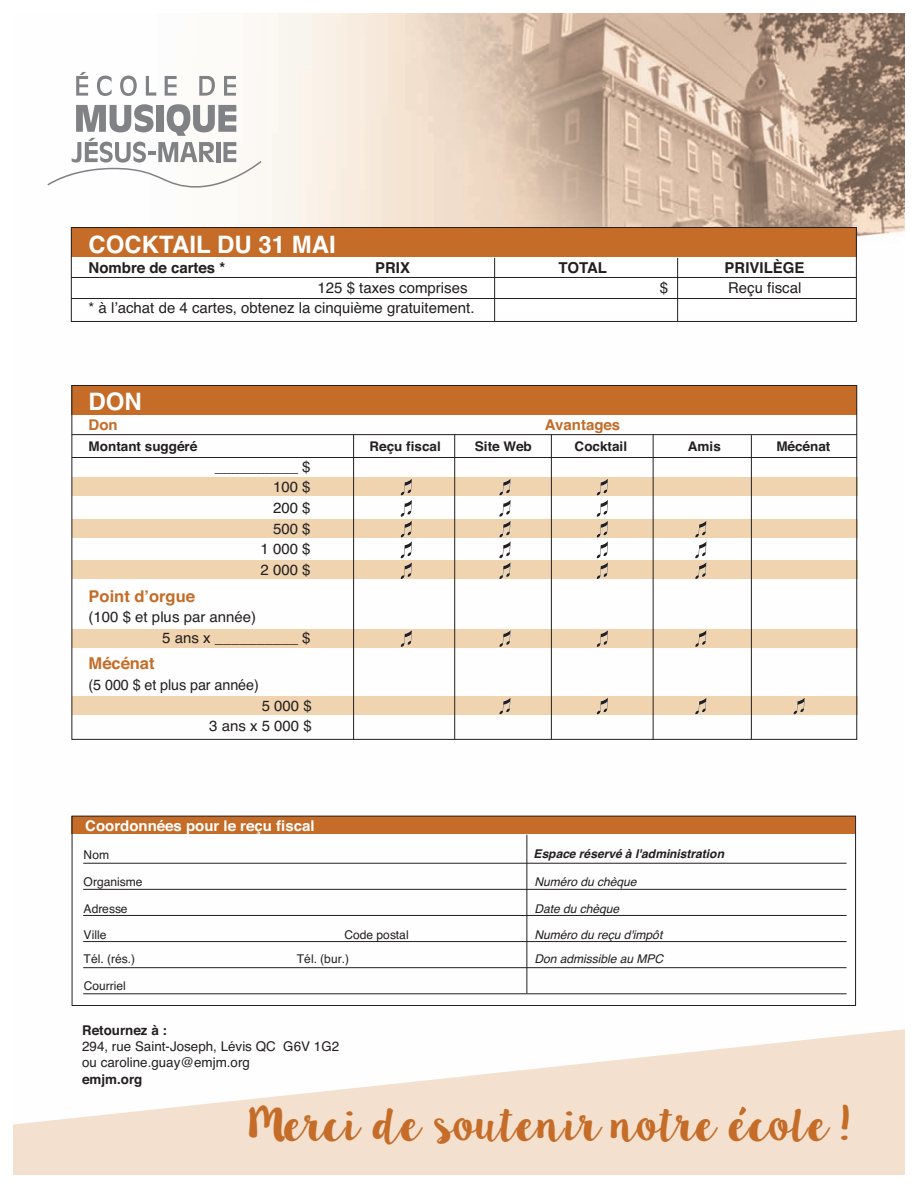
<style>
.page{position:relative;width:918px;height:1188px;background:#fff}
.page>*{position:absolute;margin:0;border:0;box-sizing:border-box;transform-origin:0 0}
.t1{font:38.55px "Lilly Belle";letter-spacing:-.07em;color:#c46c28;scale:1.11 1}
.t2{font:700 24px "Helvetica";color:#fff}
.t3{font:700 16.2px "Helvetica";color:#c46c28}
.t4{font:15px "Helvetica";color:#231f20}
.t5{font:700 15px "Helvetica";color:#231f20}
.t6{font:14.7px/20.7px "Helvetica";color:#231f20;text-align:right}
.t7{font:700 14.7px "Helvetica";color:#fff}
.t8{font:700 14.7px "Helvetica";color:#c46c28}
.t9{font:700 13.35px "Helvetica";color:#231f20}
.t10{font:13.35px/16px "Helvetica";color:#231f20}
.t11{font:italic 12px "Helvetica";color:#231f20}
.t12{font:12px "Helvetica";color:#231f20}
.t13{font:italic 700 12px "Helvetica";color:#231f20}
</style>
<div class="page">
<img style="left:70px;top:14px;width:834px;height:992px">
<svg style="left:14px;top:1029px;width:890px;height:145px;fill:#f4e0ce"></svg>
<div style="left:72px;top:251px;width:784px;height:60px;background:#fff"></div>
<div style="left:71px;top:227px;width:785px;height:30px;background:#c46c28"></div>
<div style="left:71px;top:385px;width:785px;height:29px;background:#c46c28"></div>
<div style="left:72px;top:478px;width:785px;height:18px;background:#f0d4af"></div>
<div style="left:72px;top:519px;width:785px;height:18px;background:#f0d4af"></div>
<div style="left:72px;top:560px;width:785px;height:19px;background:#f0d4af"></div>
<div style="left:72px;top:629px;width:785px;height:18px;background:#f0d4af"></div>
<div style="left:72px;top:697px;width:785px;height:18px;background:#f0d4af"></div>
<div style="left:71px;top:227px;width:786px;height:95px;border:1px solid #231f20"></div>
<hr style="left:71px;top:277px;width:785px;height:1px;background:#231f20">
<hr style="left:71px;top:298px;width:785px;height:1px;background:#231f20">
<hr style="left:83px;top:863px;width:764px;height:1px;background:#231f20">
<hr style="left:83px;top:889px;width:764px;height:1px;background:#231f20">
<hr style="left:83px;top:915px;width:764px;height:1px;background:#231f20">
<hr style="left:83px;top:941px;width:764px;height:1px;background:#231f20">
<hr style="left:83px;top:967px;width:764px;height:1px;background:#231f20">
<hr style="left:83px;top:993px;width:764px;height:1px;background:#231f20">
<hr style="left:72px;top:434px;width:785px;height:1px;background:#231f20">
<hr style="left:72px;top:457px;width:785px;height:1px;background:#231f20">
<hr style="left:751px;top:435px;width:1px;height:305px;background:#231f20">
<hr style="left:653px;top:434px;width:1px;height:306px;background:#231f20">
<hr style="left:494px;top:258px;width:1px;height:63px;background:#231f20">
<hr style="left:526px;top:835px;width:1px;height:159px;background:#231f20">
<hr style="left:677px;top:258px;width:1px;height:63px;background:#231f20">
<hr style="left:551px;top:434px;width:1px;height:306px;background:#231f20">
<hr style="left:454px;top:434px;width:1px;height:306px;background:#231f20">
<hr style="left:353px;top:434px;width:1px;height:306px;background:#231f20">
<svg style="left:400px;top:630px;width:12px;height:18px"></svg>
<svg style="left:499px;top:630px;width:12px;height:18px"></svg>
<svg style="left:596px;top:630px;width:12px;height:18px"></svg>
<svg style="left:695px;top:630px;width:12px;height:18px"></svg>
<svg style="left:695px;top:520px;width:12px;height:60px"></svg>
<svg style="left:400px;top:478px;width:12px;height:102px"></svg>
<svg style="left:499px;top:478px;width:12px;height:102px"></svg>
<svg style="left:596px;top:478px;width:12px;height:102px"></svg>
<svg style="left:499px;top:697px;width:12px;height:18px"></svg>
<svg style="left:596px;top:697px;width:12px;height:18px"></svg>
<svg style="left:695px;top:697px;width:12px;height:18px"></svg>
<svg style="left:793px;top:697px;width:12px;height:18px"></svg>
<div style="left:71px;top:816px;width:784px;height:18px;background:#c46c28"></div>
<div style="left:72px;top:816px;width:784px;height:190px;border:1px solid #231f20"></div>
<svg style="left:76px;top:72px;width:12px;height:24px"></svg>
<svg style="left:97px;top:76px;width:15px;height:20px"></svg>
<svg style="left:120px;top:76px;width:17px;height:20px"></svg>
<svg style="left:146px;top:76px;width:10px;height:20px"></svg>
<svg style="left:165px;top:76px;width:12px;height:20px"></svg>
<svg style="left:199px;top:76px;width:16px;height:20px"></svg>
<svg style="left:224px;top:76px;width:12px;height:20px"></svg>
<svg style="left:47px;top:104px;width:215px;height:84px"></svg>
<svg style="left:738px;top:1106px;width:9px;height:11px"></svg>
<h2 class="t2" style="left:89px;top:225px;width:249px">COCKTAIL DU 31 MAI</h2>
<p class="t5" style="left:89px;top:255px;width:138px">Nombre de cartes *</p>
<p class="t5" style="left:375px;top:255px;width:37px">PRIX</p>
<p class="t5" style="left:558px;top:255px;width:50px">TOTAL</p>
<p class="t5" style="left:725px;top:255px;width:82px">PRIVILÈGE</p>
<p class="t4" style="left:318px;top:276px;width:152px">125 $ taxes comprises</p>
<p class="t4" style="left:660px;top:276px;width:10px">$</p>
<p class="t4" style="left:728px;top:276px;width:75px">Reçu fiscal</p>
<p class="t4" style="left:89px;top:296px;width:388px">* à l’achat de 4 cartes, obtenez la cinquième gratuitement.</p>
<h2 class="t2" style="left:89px;top:382px;width:55px">DON</h2>
<p class="t8" style="left:89px;top:413px;width:31px">Don</p>
<p class="t8" style="left:545px;top:413px;width:77px">Avantages</p>
<p class="t9" style="left:89px;top:436px;width:110px">Montant suggéré</p>
<p class="t9" style="left:369px;top:436px;width:73px">Reçu fiscal</p>
<p class="t9" style="left:475px;top:436px;width:58px">Site Web</p>
<p class="t9" style="left:575px;top:436px;width:54px">Cocktail</p>
<p class="t9" style="left:688px;top:436px;width:35px">Amis</p>
<p class="t9" style="left:776px;top:436px;width:56px">Mécénat</p>
<p class="t6" style="left:215px;top:457px;width:97px">__________ $<br>100 $<br>200 $<br>500 $<br>1 000 $<br>2 000 $</p>
<p class="t3" style="left:89px;top:583px;width:108px">Point d’orgue</p>
<p class="t6" style="left:162px;top:607px;width:150px;text-align:left;text-indent:-74px">(100 $ et plus par année)<br>5 ans x __________ $</p>
<p class="t3" style="left:89px;top:651px;width:68px">Mécénat</p>
<p class="t6" style="left:89px;top:675px;width:172px">(5 000 $ et plus par année)</p>
<p class="t6" style="left:209px;top:696px;width:104px">5 000 $<br>3 ans x 5 000 $</p>
<p class="t7" style="left:85px;top:814px;width:231px">Coordonnées pour le reçu fiscal</p>
<p class="t12" style="left:84px;top:846px;width:27px">Nom</p>
<p class="t12" style="left:84px;top:872px;width:60px">Organisme</p>
<p class="t12" style="left:84px;top:899px;width:46px">Adresse</p>
<p class="t12" style="left:84px;top:926px;width:24px">Ville</p>
<p class="t12" style="left:344px;top:926px;width:66px">Code postal</p>
<p class="t12" style="left:84px;top:949px;width:53px">Tél. (rés.)</p>
<p class="t12" style="left:297px;top:949px;width:54px">Tél. (bur.)</p>
<p class="t12" style="left:84px;top:976px;width:44px">Courriel</p>
<p class="t9" style="left:82px;top:1020px;width:86px">Retournez à :</p>
<p class="t10" style="left:82px;top:1039px;width:259px">294, rue Saint-Joseph, Lévis QC G6V 1G2 ou caroline.guay@emjm.org</p>
<p class="t9" style="left:82px;top:1068px;width:62px">emjm.org</p>
<p class="t13" style="left:534px;top:844px;width:192px">Espace réservé à l'administration</p>
<p class="t11" style="left:534px;top:872px;width:104px">Numéro du chèque</p>
<p class="t11" style="left:534px;top:899px;width:86px">Date du chèque</p>
<p class="t11" style="left:534px;top:949px;width:130px">Don admissible au MPC</p>
<p class="t11" style="left:534px;top:925px;width:129px">Numéro du reçu d'impôt</p>
<h1 class="t1" style="left:247px;top:1096px;width:544px">Merci de soutenir notre ecole !</h1>
</div>
